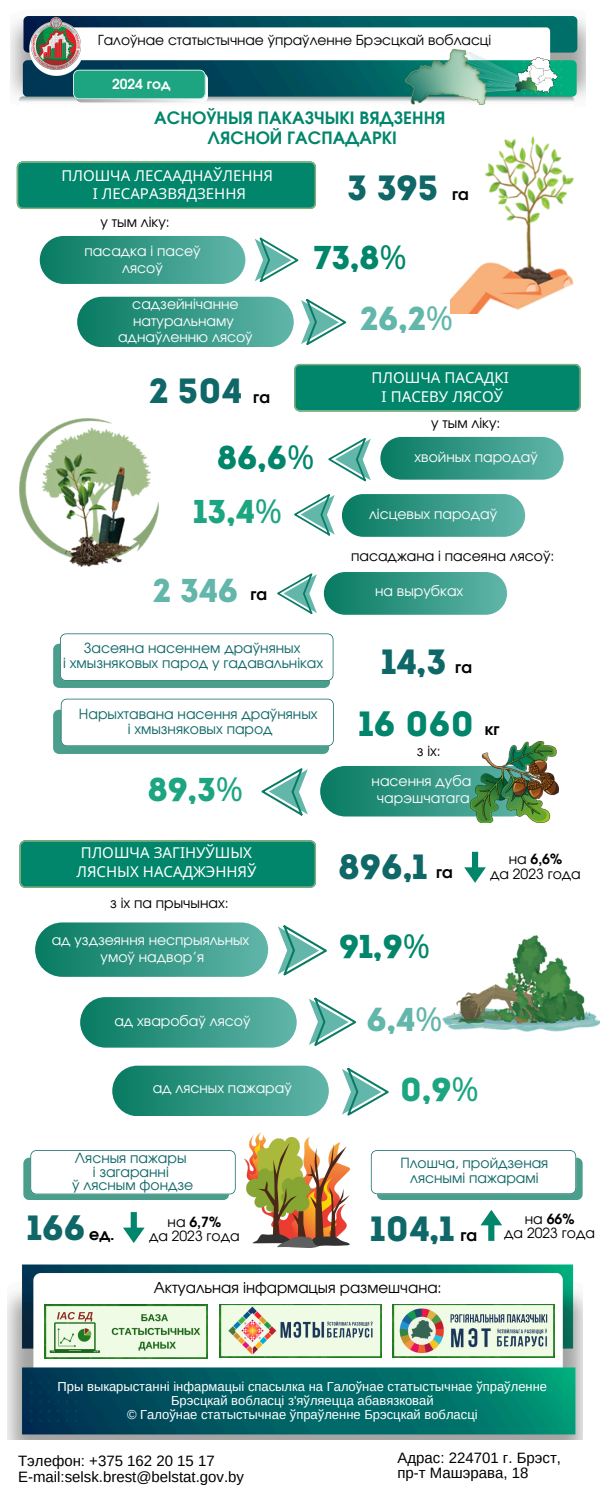
<style>
.page{position:relative;width:600px;height:1500px;background:#fff}
.page>*{position:absolute;margin:0;border:0;box-sizing:border-box;transform-origin:0 0}
.t1{font:35px "Intro";color:#0f6768}
.t2{font:35px "Intro";color:#01866b}
.t3{font:33px "Intro";color:#01866b}
.t4{font:33px "Intro";color:#1ca580}
.t5{font:33px "Intro";color:#62b6aa}
.t6{font:700 17px/19.5px "Evolventa";color:#01866b;text-align:center}
.t7{font:700 16px "Evolventa";color:#000}
.t8{font:15px/18.8px "Noto Sans";color:#fff;text-align:center}
.t9{font:15px/15.8px "Arimo";color:#000}
.t10{font:15px "Evolventa";color:#000}
.t11{font:14px/16.5px "Evolventa";color:#fdfdfd;text-align:center}
.t12{font:14px/15px "Evolventa";color:#0f6768;text-align:center}
.t13{font:14px/14.2px "Evolventa";color:#000;text-align:center}
.t14{font:13.8px "Evolventa";color:#000}
.t15{font:700 13.8px "Evolventa";color:#fdfdfd}
.t16{font:13px/14.2px "Arimo";color:#fff;text-align:center}
.s1{font-family:"Noto Sans"}
.s2{font-weight:700}
</style>
<div class="page">
<img style="left:8px;top:1264px;width:575px;height:176px">
<img style="left:10px;top:16px;width:575px;height:87px">
<svg style="left:73px;top:70px;width:135px;height:32px;background:#3aad8e"></svg>
<img style="left:32px;top:17px;width:48px;height:53px">
<img style="left:410px;top:39px;width:136px;height:64px">
<img style="left:515px;top:55px;width:45px;height:45px">
<img style="left:404px;top:49px;width:84px;height:56px">
<img style="left:515px;top:77px;width:22px;height:17px">
<img style="left:450px;top:136px;width:123px;height:177px">
<svg style="left:17px;top:161px;width:299px;height:48px;background:#0b896d"></svg>
<svg style="left:255px;top:238px;width:43px;height:44px"></svg>
<div style="left:40px;top:236px;width:205px;height:48px;background:linear-gradient(to right,#087b62,#61b5a9);border-radius:24px"></div>
<div style="left:77px;top:297px;width:217px;height:50px;background:linear-gradient(to right,#097b62,#61b6aa);border-radius:25px"></div>
<svg style="left:301px;top:299px;width:45px;height:46px"></svg>
<svg style="left:294px;top:364px;width:287px;height:48px;background:#0b896d"></svg>
<img style="left:19px;top:418px;width:140px;height:149px">
<svg style="left:277px;top:573px;width:40px;height:41px"></svg>
<svg style="left:328px;top:438px;width:43px;height:43px"></svg>
<svg style="left:294px;top:494px;width:41px;height:42px"></svg>
<div style="left:380px;top:437px;width:184px;height:43px;background:linear-gradient(to right,#0a7c64,#61b5a9);border-radius:21px"></div>
<div style="left:342px;top:494px;width:183px;height:43px;background:linear-gradient(to right,#097b62,#61b5a9);border-radius:21px"></div>
<svg style="left:53px;top:699px;width:281px;height:55px"></svg>
<svg style="left:53px;top:633px;width:280px;height:55px"></svg>
<svg style="left:19px;top:840px;width:297px;height:48px;background:#0b896d"></svg>
<svg style="left:464px;top:852px;width:22px;height:31px"></svg>
<img style="left:442px;top:935px;width:158px;height:96px">
<div style="left:35px;top:922px;width:233px;height:55px;background:linear-gradient(to right,#0a7c63,#61b5a9);border-radius:27px"></div>
<svg style="left:23px;top:1150px;width:213px;height:50px"></svg>
<svg style="left:480px;top:1210px;width:22px;height:31px"></svg>
<svg style="left:371px;top:1150px;width:212px;height:50px"></svg>
<img style="left:245px;top:1133px;width:105px;height:115px">
<svg style="left:123px;top:1212px;width:22px;height:31px"></svg>
<svg style="left:278px;top:925px;width:49px;height:51px"></svg>
<div style="left:80px;top:997px;width:217px;height:50px;background:linear-gradient(to right,#097b62,#62b6aa);border-radius:25px"></div>
<div style="left:112px;top:1066px;width:217px;height:50px;background:linear-gradient(to right,#097b63,#61b5a9);border-radius:25px"></div>
<svg style="left:309px;top:998px;width:47px;height:48px"></svg>
<svg style="left:342px;top:1068px;width:46px;height:48px"></svg>
<div style="left:324px;top:572px;width:183px;height:43px;background:linear-gradient(to right,#097b62,#61b6a9);border-radius:21px"></div>
<svg style="left:320px;top:766px;width:217px;height:50px;background:#28907b"></svg>
<img style="left:471px;top:742px;width:88px;height:81px">
<svg style="left:261px;top:768px;width:47px;height:48px"></svg>
<img style="left:45px;top:1304px;width:163px;height:54px">
<img style="left:393px;top:1304px;width:162px;height:54px">
<img style="left:220px;top:1304px;width:162px;height:54px">
<p class="t14" style="left:98px;top:34px;width:395px">Галоўнае статыстычнае ўпраўленне Брэсцкай вобласцi</p>
<p class="t15" style="left:112px;top:78px;width:60px">2024 год</p>
<p class="t6" style="left:154px;top:110px;width:293px">АСНОЎНЫЯ ПАКАЗЧЫКІ ВЯДЗЕННЯ<br>ЛЯСНОЙ ГАСПАДАРКІ</p>
<h4 class="t8" style="left:61px;top:165px;width:213px">ПЛОШЧА ЛЕСААДНАЎЛЕННЯ<br>І ЛЕСАРАЗВЯДЗЕННЯ</h4>
<h1 class="t1" style="left:347px;top:174px;width:93px">3 395</h1>
<h6 class="t13" style="left:101px;top:215px;width:71px">у тым ліку:</h6>
<p class="t11" style="left:84px;top:244px;width:118px">пасадка і пасеў лясоў</p>
<h1 class="t3" style="left:314px;top:244px;width:95px">73,8<span class="s1">%</span></h1>
<h3 class="t7" style="left:452px;top:187px;width:18px">га</h3>
<h6 class="t11" style="left:118px;top:297px;width:136px">садзейнічанне натуральнаму аднаўленню лясоў</h6>
<p class="t5" style="left:360px;top:305px;width:95px">26,2<span class="s1">%</span></p>
<p class="t8" style="left:372px;top:368px;width:139px">ПЛОШЧА ПАСАДКІ</p>
<h6 class="t1" style="left:149px;top:377px;width:94px">2 504</h6>
<p class="t7" style="left:253px;top:390px;width:18px">га</p>
<p class="t8" style="left:382px;top:387px;width:123px">І ПАСЕВУ ЛЯСОЎ</p>
<h1 class="t13" style="left:431px;top:417px;width:71px">у тым ліку:</h1>
<h3 class="t3" style="left:217px;top:444px;width:99px">86,6<span class="s1">%</span></h3>
<h1 class="t11" style="left:415px;top:450px;width:125px">хвойных пародаў</h1>
<h4 class="t4" style="left:193px;top:498px;width:90px">13,4<span class="s1">%</span></h4>
<h1 class="t11" style="left:369px;top:506px;width:130px">лісцевых пародаў</h1>
<p class="t5" style="left:153px;top:577px;width:87px">2 346</p>
<h1 class="t7" style="left:250px;top:587px;width:18px">га</h1>
<h1 class="t13" style="left:351px;top:549px;width:205px">пасаджана і пасеяна лясоў:</h1>
<h4 class="t11" style="left:375px;top:584px;width:90px">на вырубках</h4>
<p class="t12" style="left:63px;top:641px;width:261px">Засеяна насеннем драўняных<br>і хмызняковых парод у гадавальніках</p>
<h6 class="t1" style="left:381px;top:647px;width:67px">14,3</h6>
<h1 class="t7" style="left:455px;top:660px;width:18px">га</h1>
<h6 class="t12" style="left:79px;top:707px;width:240px">Нарыхтавана насення драўняных і хмызняковых парод</h6>
<h6 class="t2" style="left:359px;top:710px;width:117px">16 060</h6>
<h3 class="t13" style="left:417px;top:744px;width:25px">з іх:</h3>
<p class="t11" style="left:372px;top:774px;width:101px">насення дуба чарэшчатага</p>
<p class="t4" style="left:148px;top:776px;width:97px">89,3<span class="s1">%</span></p>
<p class="t8" style="left:76px;top:843px;width:182px;text-align:left">ПЛОШЧА ЗАГІНУЎШЫХ<br>ЛЯСНЫХ НАСАДЖЭННЯЎ</p>
<h6 class="t1" style="left:339px;top:853px;width:90px">896,1</h6>
<h6 class="t7" style="left:436px;top:865px;width:18px">га</h6>
<h3 class="t13" style="left:110px;top:897px;width:120px">з іх па прычынах:</h3>
<h3 class="t11" style="left:52px;top:933px;width:199px">ад уздзеяння неспрыяльных умоў надвор’я</h3>
<h6 class="t3" style="left:339px;top:934px;width:93px">91,9<span class="s1">%</span></h6>
<p class="t7" style="left:485px;top:722px;width:17px">кг</p>
<h1 class="t13" style="left:490px;top:853px;width:92px">на <span class="s2">6,6%<br></span>да 2023 года</h1>
<h6 class="t11" style="left:114px;top:1013px;width:138px">ад хваробаў лясоў</h6>
<p class="t5" style="left:366px;top:1007px;width:78px">6,4<span class="s1">%</span></p>
<p class="t11" style="left:153px;top:1080px;width:141px">ад лясных пажараў</p>
<p class="t4" style="left:400px;top:1076px;width:81px">0,9<span class="s1">%</span></p>
<h1 class="t12" style="left:72px;top:1152px;width:123px;line-height:13.5px">Лясныя пажары<br>і загаранні<br>ў лясным фондзе</h1>
<h3 class="t1" style="left:27px;top:1214px;width:60px">166</h3>
<h1 class="t13" style="left:149px;top:1216px;width:92px">на <span class="s2">6,7%<br></span>да 2023 года</h1>
<h6 class="t7" style="left:89px;top:1227px;width:27px">ед.</h6>
<p class="t12" style="left:400px;top:1156px;width:149px">Плошча, пройдзеная ляснымі пажарамі</p>
<p class="t1" style="left:371px;top:1215px;width:85px">104,1</p>
<h6 class="t13" style="left:504px;top:1212px;width:92px">на <span class="s2">66%<br></span>да 2023 года</h6>
<h6 class="t7" style="left:460px;top:1228px;width:18px">га</h6>
<h5 class="t10" style="left:154px;top:1281px;width:290px">Актуальная інфармацыя размешчана:</h5>
<p class="t16" style="left:58px;top:1379px;width:491px">Пры выкарыстанні інфармацыі спасылка на Галоўнае статыстычнае ўпраўленне<br>Брэсцкай вобласці з'яўляецца абавязковай</p>
<p class="t16" style="left:127px;top:1407px;width:352px">© Галоўнае статыстычнае ўпраўленне Брэсцкай вобласцi</p>
<p class="t9" style="left:18px;top:1453px;width:227px">Тэлефон: +375 162 20 15 17<br>E-mail:selsk.brest@belstat.gov.by</p>
<h2 class="t9" style="left:398px;top:1450px;width:165px;line-height:15px">Адрас: 224701 г. Брэст, пр-т Машэрава, 18</h2>
</div>
